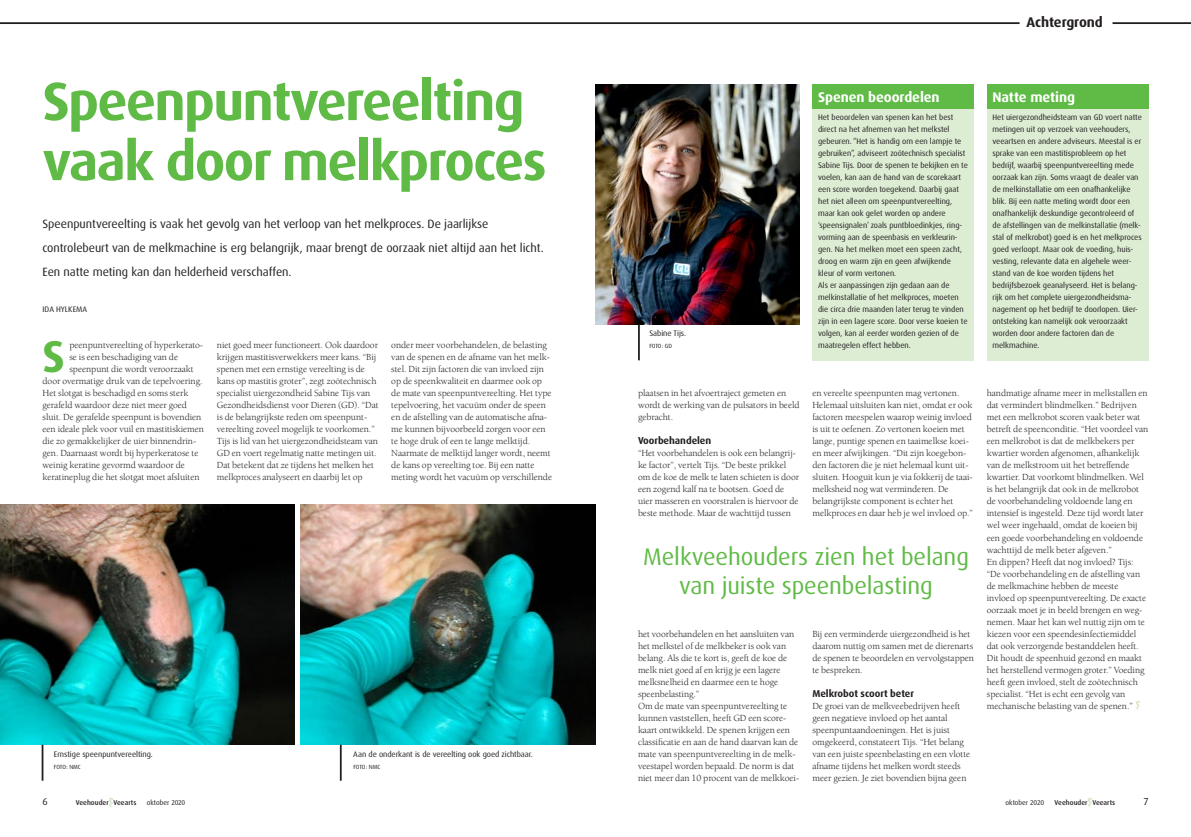
<style>
.page{position:relative;width:1191px;height:837px;background:#fff}
.page>*{position:absolute;margin:0;border:0;box-sizing:border-box;transform-origin:0 0}
.t1{font:700 54px/60px "Dax OT";letter-spacing:-.03em;color:#60bb46}
.t2{font:700 44.5px "Dax OT";color:#60bb46}
.t3{font:24px/29px "Dax OT";letter-spacing:-.005em;color:#60bb46;text-align:center}
.t4{font:700 14px "Dax OT";letter-spacing:-.005em;color:#fff}
.t5{font:700 14px "Dax OT";letter-spacing:-.005em;color:#231f20}
.t6{font:12px/24px "Dax OT";letter-spacing:-.005em;color:#231f20}
.t7{font:700 10px "Dax OT";letter-spacing:-.005em;color:#231f20}
.t8{font:10px "Dax OT";color:#231f20}
.t9{font:9.6px/12px "Berkeley Std";letter-spacing:-.005em;color:#231f20}
.t10{font:8px/12px "Dax OT";letter-spacing:-.005em;color:#231f20}
.t11{font:500 7px "Dax OT";letter-spacing:.005em;color:#231f20}
.t12{font:7px "Dax OT";color:#231f20}
.t13{font:6px "Dax OT";letter-spacing:-.005em;color:#231f20}
</style>
<div class="page">
<img style="left:0;top:504px;width:295px;height:240px">
<img style="left:300px;top:504px;width:295px;height:240px">
<img style="left:595px;top:84px;width:204px;height:240px">
<div style="left:812px;top:84px;width:162px;height:276px;background:#ddedd4"></div>
<div style="left:986px;top:84px;width:162px;height:276px;background:#ddedd4"></div>
<div style="left:812px;top:84px;width:162px;height:24px;background:#60bb46"></div>
<div style="left:986px;top:84px;width:162px;height:25px;background:#60bb46"></div>
<hr style="left:0;top:22px;width:1019px;height:2px;background:#231f20">
<hr style="left:1112px;top:22px;width:79px;height:2px;background:#231f20">
<svg style="left:1088px;top:797px;width:4px;height:9px"></svg>
<svg style="left:109px;top:797px;width:4px;height:9px"></svg>
<svg style="left:1136px;top:700px;width:4px;height:9px"></svg>
<hr style="left:42px;top:744px;width:1px;height:36px;background:#231f20">
<hr style="left:340px;top:744px;width:2px;height:36px;background:#231f20">
<hr style="left:638px;top:324px;width:2px;height:36px;background:#231f20">
<h1 class="t1" style="left:43px;top:72px;width:505px">Speenpuntvereelting vaak door melkproces</h1>
<p class="t6" style="left:43px;top:212px;width:503px">Speenpuntvereelting is vaak het gevolg van het verloop van het melkproces. De jaarlijkse controlebeurt van de melkmachine is erg belangrijk, maar brengt de oorzaak niet altijd aan het licht.<br>Een natte meting kan dan helderheid verschaffen.</p>
<p class="t10" style="left:43px;top:303px;width:46px">IDA HYLKEMA</p>
<h2 class="t2" style="left:43px;top:328px;width:24px">S</h2>
<p class="t9" style="left:69px;top:339px;width:135px">peenpuntvereelting of hyperkerato-</p>
<p class="t9" style="left:69px;top:351px;width:110px">se is een beschadiging van de</p>
<p class="t9" style="left:69px;top:363px;width:126px">speenpunt die wordt veroorzaakt</p>
<p class="t9" style="left:43px;top:375px;width:162px">door overmatige druk van de tepelvoering.</p>
<p class="t9" style="left:43px;top:387px;width:147px">Het slotgat is beschadigd en soms sterk</p>
<p class="t9" style="left:43px;top:399px;width:146px">gerafeld waardoor deze niet meer goed</p>
<p class="t9" style="left:43px;top:411px;width:160px">sluit. De gerafelde speenpunt is bovendien</p>
<p class="t9" style="left:43px;top:423px;width:163px">een ideale plek voor vuil en mastitiskiemen</p>
<p class="t9" style="left:43px;top:435px;width:155px">die zo gemakkelijker de uier binnendrin-</p>
<p class="t9" style="left:43px;top:447px;width:157px">gen. Daarnaast wordt bij hyperkeratose te</p>
<p class="t9" style="left:43px;top:459px;width:144px">weinig keratine gevormd waardoor de</p>
<p class="t9" style="left:43px;top:471px;width:159px">keratineplug die het slotgat moet afsluiten</p>
<p class="t9" style="left:217px;top:339px;width:163px">niet goed meer functioneert. Ook daardoor krijgen mastitisverwekkers meer kans. “Bij spenen met een ernstige vereelting is de kans op mastitis groter”, zegt zoötechnisch specialist uiergezondheid Sabine Tijs van Gezondheidsdienst voor Dieren (GD). “Dat is de belangrijkste reden om speenpunt&shy;vereelting zoveel mogelijk te voorkomen.” Tijs is lid van het uiergezondheidsteam van GD en voert regelmatig natte metingen uit.<br>Dat betekent dat ze tijdens het melken het melkproces analyseert en daarbij let op</p>
<p class="t9" style="left:391px;top:339px;width:162px">onder meer voorbehandelen, de belasting van de spenen en de afname van het melk&shy;stel. Dit zijn factoren die van invloed zijn op de speenkwaliteit en daarmee ook op de mate van speenpuntvereelting. Het type tepelvoering, het vacuüm onder de speen en de afstelling van de automatische afna&shy;me kunnen bijvoorbeeld zorgen voor een te hoge druk of een te lange melktijd.<br>Naarmate de melktijd langer wordt, neemt de kans op vereelting toe. Bij een natte meting wordt het vacuüm op verschillende</p>
<p class="t10" style="left:54px;top:747px;width:100px">Ernstige speenpuntvereelting.</p>
<p class="t13" style="left:54px;top:762px;width:28px">FOTO: NMC</p>
<p class="t10" style="left:353px;top:747px;width:181px">Aan de onderkant is de vereelting ook goed zichtbaar.</p>
<p class="t13" style="left:353px;top:762px;width:28px">FOTO: NMC</p>
<h3 class="t5" style="left:1026px;top:13px;width:78px">Achtergrond</h3>
<p class="t10" style="left:649px;top:327px;width:38px">Sabine Tijs.</p>
<p class="t13" style="left:649px;top:342px;width:24px">FOTO: GD</p>
<h3 class="t4" style="left:818px;top:88px;width:123px">Spenen beoordelen</h3>
<h3 class="t4" style="left:992px;top:88px;width:84px">Natte meting</h3>
<p class="t10" style="left:818px;top:111px;width:151px">Het beoordelen van spenen kan het best direct na het afnemen van het melkstel gebeuren. “Het is handig om een lampje te gebruiken”, adviseert zoötechnisch specialist Sabine Tijs. Door de spenen te bekijken en te voelen, kan aan de hand van de scorekaart een score worden toegekend. Daarbij gaat het niet alleen om speenpuntvereelting, maar kan ook gelet worden op andere ‘speensignalen’ zoals puntbloedinkjes, ring&shy;vorming aan de speenbasis en verkleurin&shy;gen. Na het melken moet een speen zacht, droog en warm zijn en geen afwijkende kleur of vorm vertonen.<br>Als er aanpassingen zijn gedaan aan de melkinstallatie of het melkproces, moeten die circa drie maanden later terug te vinden zijn in een lagere score. Door verse koeien te volgen, kan al eerder worden gezien of de maatregelen effect hebben.</p>
<p class="t10" style="left:992px;top:111px;width:151px">Het uiergezondheidsteam van GD voert natte metingen uit op verzoek van veehouders, veeartsen en andere adviseurs. Meestal is er sprake van een mastitisprobleem op het bedrijf, waarbij speenpuntvereelting mede oorzaak kan zijn. Soms vraagt de dealer van de melkinstallatie om een onafhankelijke blik. Bij een natte meting wordt door een onafhankelijk deskundige gecontroleerd of de afstellingen van de melkinstallatie (melk&shy;stal of melkrobot) goed is en het melkproces goed verloopt. Maar ook de voeding, huis&shy;vesting, relevante data en algehele weer&shy;stand van de koe worden tijdens het bedrijfsbezoek geanalyseerd. Het is belang&shy;rijk om het complete uiergezondheidsma&shy;nagement op het bedrijf te doorlopen. Uier&shy;ontsteking kan namelijk ook veroorzaakt worden door andere factoren dan de melkmachine.</p>
<p class="t9" style="left:638px;top:387px;width:163px">plaatsen in het afvoertraject gemeten en wordt de werking van de pulsators in beeld gebracht.</p>
<p class="t7" style="left:638px;top:434px;width:75px">Voorbehandelen</p>
<p class="t9" style="left:638px;top:447px;width:163px">“Het voorbehandelen is ook een belangrij&shy;ke factor”, vertelt Tijs. “De beste prikkel om de koe de melk te laten schieten is door een zogend kalf na te bootsen. Goed de uier masseren en voorstralen is hiervoor de beste methode. Maar de wachttijd tussen</p>
<p class="t9" style="left:812px;top:387px;width:162px">en vereelte speenpunten mag vertonen.<br>Helemaal uitsluiten kan niet, omdat er ook factoren meespelen waarop weinig invloed is uit te oefenen. Zo vertonen koeien met lange, puntige spenen en taaimelkse koei&shy;en meer afwijkingen. “Dit zijn koegebon&shy;den factoren die je niet helemaal kunt uit&shy;sluiten. Hooguit kun je via fokkerij de taai&shy;melksheid nog wat verminderen. De belangrijkste component is echter het melkproces en daar heb je wel invloed op.”</p>
<h3 class="t3" style="left:643px;top:541px;width:327px">Melkveehouders zien het belang van juiste speenbelasting</h3>
<p class="t9" style="left:638px;top:627px;width:163px">het voorbehandelen en het aansluiten van het melkstel of de melkbeker is ook van belang. Als die te kort is, geeft de koe de melk niet goed af en krijg je een lagere melksnelheid en daarmee een te hoge speenbelasting.”<br>Om de mate van speenpuntvereelting te kunnen vaststellen, heeft GD een score&shy;kaart ontwikkeld. De spenen krijgen een classificatie en aan de hand daarvan kan de mate van speenpuntvereelting in de melk&shy;veestapel worden bepaald. De norm is dat niet meer dan 10 procent van de melkkoei-</p>
<p class="t9" style="left:812px;top:627px;width:163px">Bij een verminderde uiergezondheid is het daarom nuttig om samen met de dierenarts de spenen te beoordelen en vervolgstappen te bespreken.</p>
<p class="t7" style="left:812px;top:686px;width:103px">Melkrobot scoort beter</p>
<p class="t9" style="left:812px;top:699px;width:159px">De groei van de melkveebedrijven heeft geen negatieve invloed op het aantal speenpuntaandoeningen. Het is juist omgekeerd, constateert Tijs. “Het belang van een juiste speenbelasting en een vlotte afname tijdens het melken wordt steeds meer gezien. Je ziet bovendien bijna geen</p>
<p class="t9" style="left:986px;top:387px;width:163px">handmatige afname meer in melkstallen en dat vermindert blindmelken.” Bedrijven met een melkrobot scoren vaak beter wat betreft de speenconditie. “Het voordeel van een melkrobot is dat de melkbekers per kwartier worden afgenomen, afhankelijk van de melkstroom uit het betreffende kwartier. Dat voorkomt blindmelken. Wel is het belangrijk dat ook in de melkrobot de voorbehandeling voldoende lang en intensief is ingesteld. Deze tijd wordt later wel weer ingehaald, omdat de koeien bij een goede voorbehandeling en voldoende wachttijd de melk beter afgeven.”<br>En dippen? Heeft dat nog invloed? Tijs: “De voorbehandeling en de afstelling van de melkmachine hebben de meeste invloed op speenpuntvereelting. De exacte oorzaak moet je in beeld brengen en weg&shy;nemen. Maar het kan wel nuttig zijn om te kiezen voor een speendesinfectiemiddel dat ook verzorgende bestanddelen heeft.<br>Dit houdt de speenhuid gezond en maakt het herstellend vermogen groter.” Voeding heeft geen invloed, stelt de zoötechnisch specialist. “Het is echt een gevolg van mechanische belasting van de spenen.”</p>
<p class="t8" style="left:43px;top:794px;width:7px">6</p>
<p class="t11" style="left:76px;top:797px;width:62px">Veehouder Veearts</p>
<p class="t12" style="left:147px;top:797px;width:40px">oktober 2020</p>
<p class="t12" style="left:1005px;top:797px;width:40px">oktober 2020</p>
<p class="t11" style="left:1054px;top:797px;width:62px">Veehouder Veearts</p>
<p class="t8" style="left:1143px;top:794px;width:6px">7</p>
</div>
